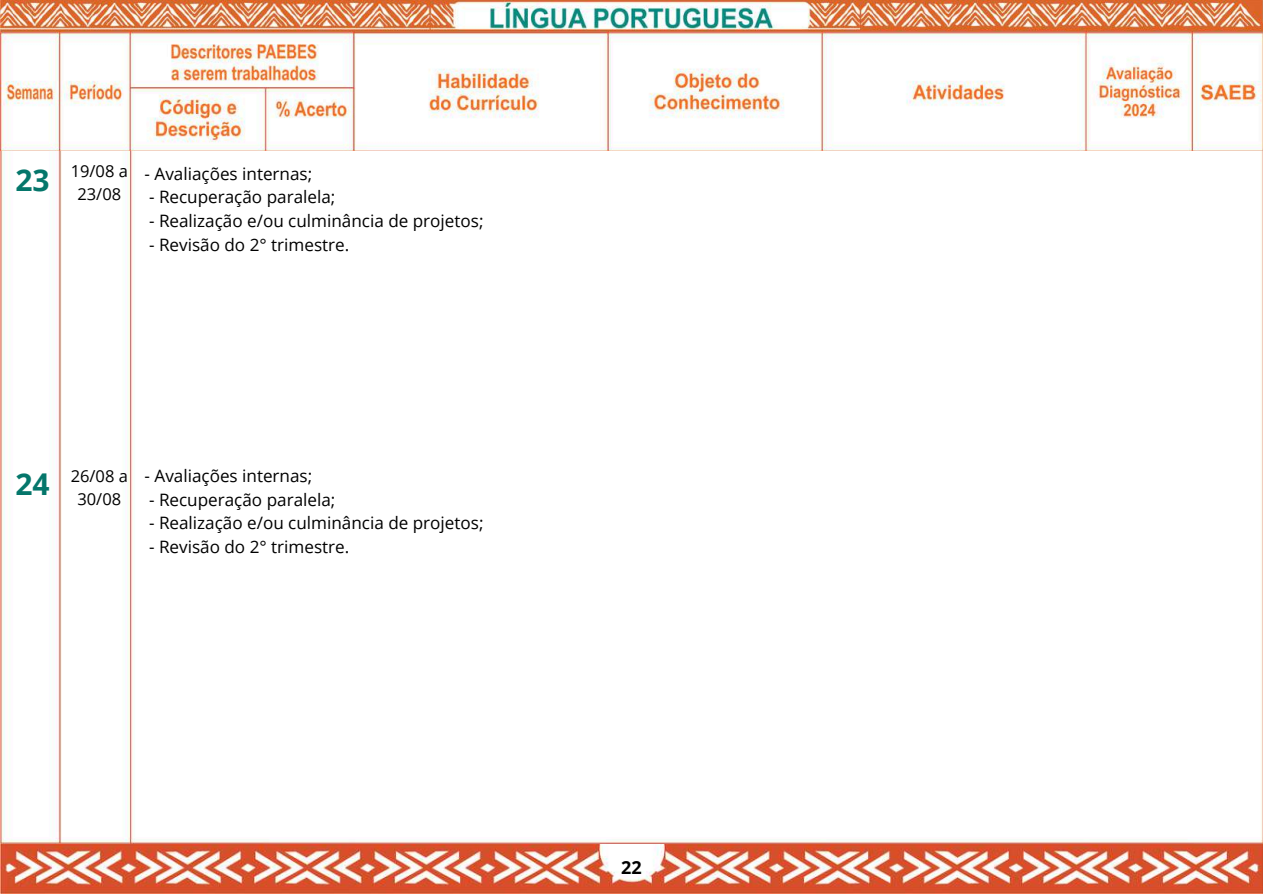
<style>
.page{position:relative;width:1263px;height:894px;background:#fff}
.page>*{position:absolute;margin:0;border:0;box-sizing:border-box;transform-origin:0 0}
.t1{font:700 18px "Open Sans";color:#000}
.t2{font:17.1px "Open Sans";color:#000}
.t3{font:16.5px/22.5px "Open Sans";color:#000}
.s1{font-weight:700;font-size:30px;color:#05766b}
</style>
<div class="page">
<img style="left:0;top:843px;width:1263px;height:50px">
<img style="left:0;top:0;width:1263px;height:152px">
<img style="left:0;top:213px;width:1263px;height:630px">
<p class="t3" style="left:77px;top:160px;width:52px;text-indent:-62px"><span class="s1">23</span> 19/08 a<br>23/08</p>
<p class="t2" style="left:145px;top:161px;width:169px">- Avaliações internas;</p>
<p class="t2" style="left:149px;top:185px;width:188px">- Recuperação paralela;</p>
<p class="t2" style="left:149px;top:209px;width:336px">- Realização e/ou culminância de projetos;</p>
<p class="t2" style="left:149px;top:232px;width:202px">- Revisão do 2° trimestre.</p>
<p class="t3" style="left:77px;top:464px;width:52px;text-indent:-62px"><span class="s1">24</span> 26/08 a<br>30/08</p>
<p class="t2" style="left:145px;top:463px;width:169px">- Avaliações internas;</p>
<p class="t2" style="left:149px;top:487px;width:188px">- Recuperação paralela;</p>
<p class="t2" style="left:149px;top:511px;width:336px">- Realização e/ou culminância de projetos;</p>
<p class="t2" style="left:149px;top:534px;width:202px">- Revisão do 2° trimestre.</p>
<p class="t1" style="left:621px;top:854px;width:22px">22</p>
</div>
